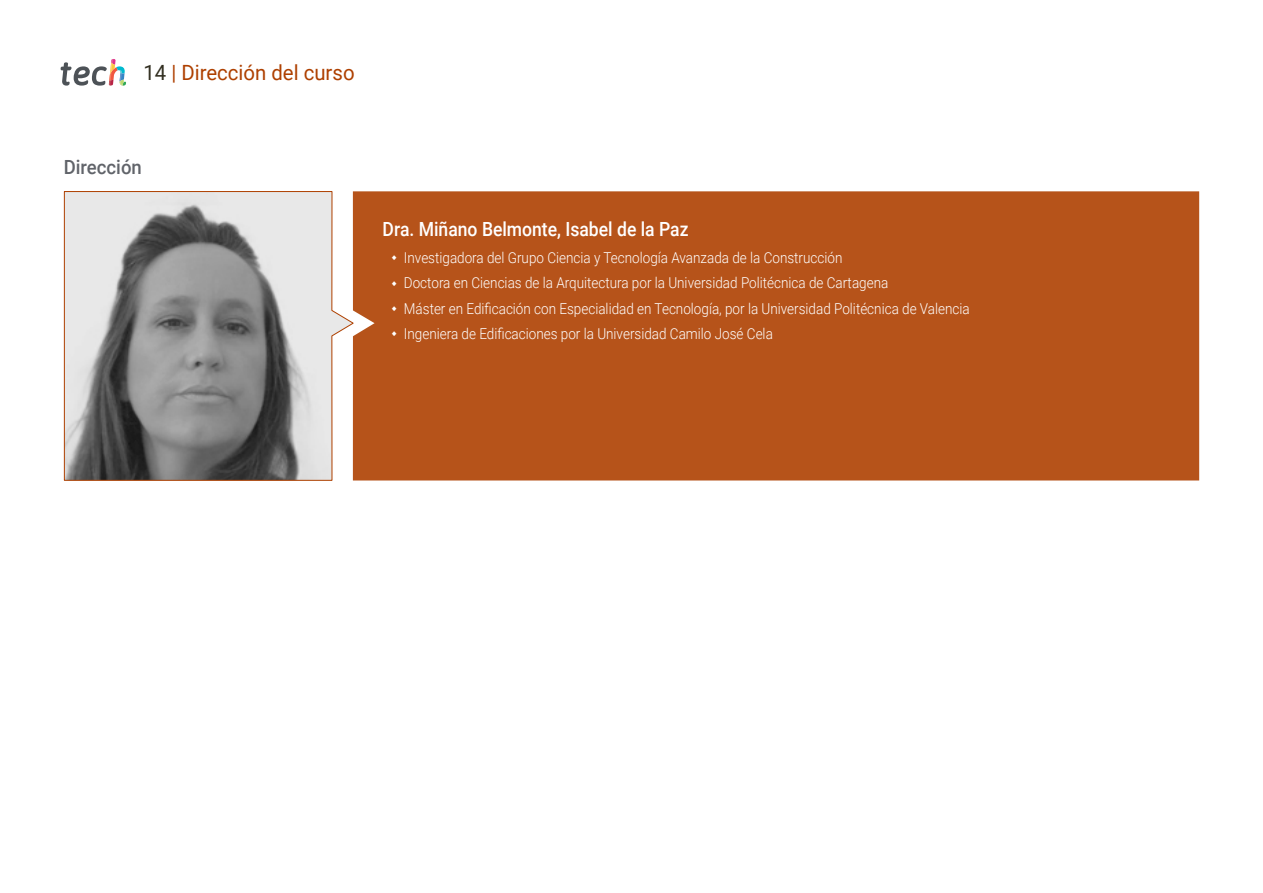
<style>
.page{position:relative;width:1263px;height:893px;background:#fff}
.page>*{position:absolute;margin:0;border:0;box-sizing:border-box;transform-origin:0 0}
.t1{font:21px "Roboto";color:#ae4000}
.t2{font:500 19.5px "Roboto";color:#fff;scale:.9 1}
.t3{font:500 19.5px "Roboto";color:#61646a;scale:.95 1}
.t4{font:300 15px/25.2px "Roboto";color:#fff;scale:.9 1}
.s1{color:#312e20}
</style>
<div class="page">
<svg style="left:61px;top:59px;width:65px;height:27px"></svg>
<div style="left:354px;top:191px;width:845px;height:289px;background:#b6531a"></div>
<svg style="left:64px;top:191px;width:290px;height:290px;background:#a5a4a3"></svg>
<svg style="left:392px;top:255px;width:4px;height:5px"></svg>
<svg style="left:392px;top:281px;width:4px;height:5px"></svg>
<svg style="left:392px;top:306px;width:4px;height:5px"></svg>
<svg style="left:392px;top:331px;width:4px;height:5px"></svg>
<h1 class="t1" style="left:144px;top:57px;width:213px"><span class="s1">14</span> | Dirección del curso</h1>
<h2 class="t3" style="left:64px;top:154px;width:84px">Dirección</h2>
<h2 class="t2" style="left:383px;top:215px;width:341px">Dra. Miñano Belmonte, Isabel de la Paz</h2>
<p class="t4" style="left:404px;top:244px;width:630px">Investigadora del Grupo Ciencia y Tecnología Avanzada de la Construcción<br>Doctora en Ciencias de la Arquitectura por la Universidad Politécnica de Cartagena<br>Máster en Edificación con Especialidad en Tecnología, por la Universidad Politécnica de Valencia Ingeniera de Edificaciones por la Universidad Camilo José Cela</p>
</div>
